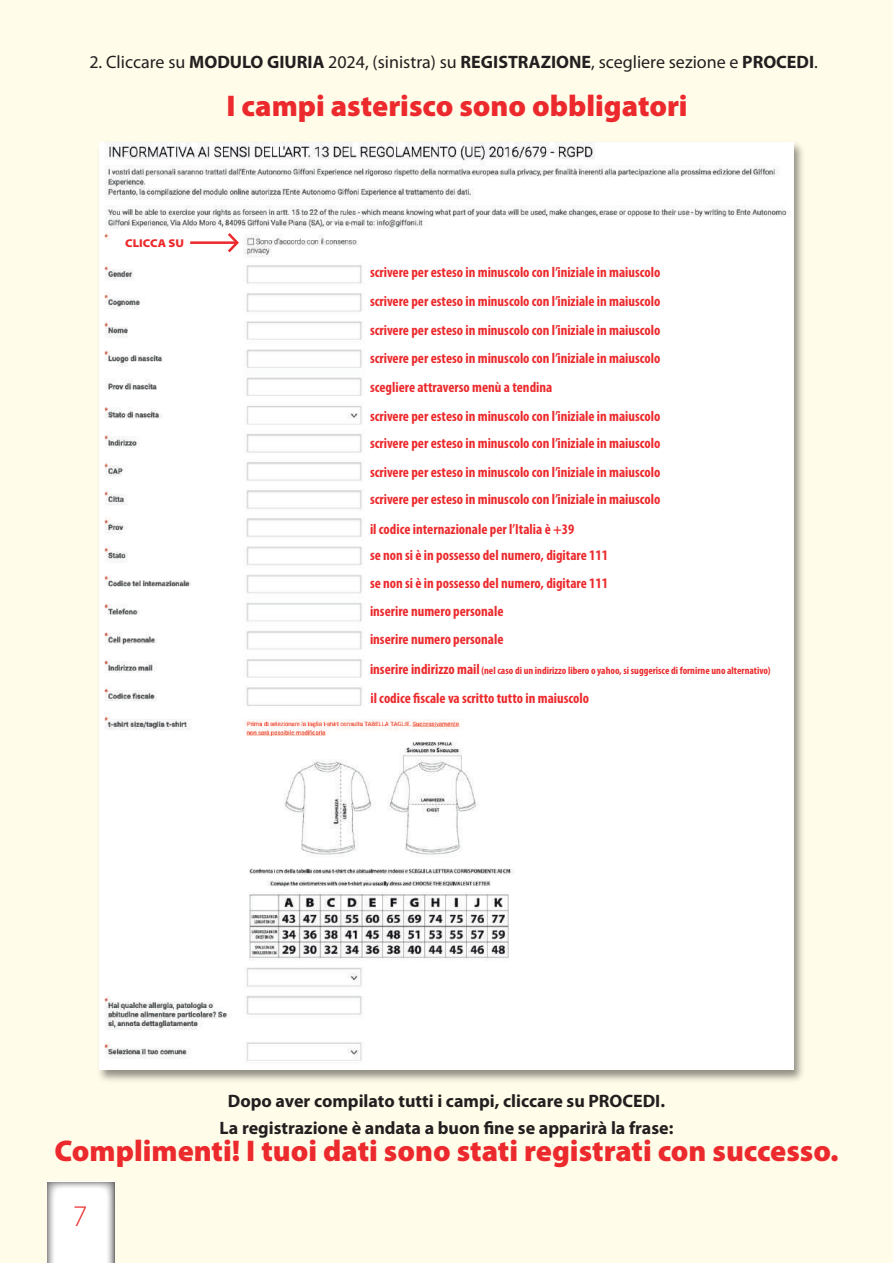
<style>
.page{position:relative;width:893px;height:1263px;background:#fffde9}
.page>*{position:absolute;margin:0;border:0;box-sizing:border-box;transform-origin:0 0}
.t1{font:900 30px "Myriad Pro";color:#ec2a2d}
.t2{font:300 30px "Myriad Pro";color:#ec2a2d}
.t3{font:700 18px "Myriad Pro";color:#231f20}
.t4{font:18px "Myriad Pro";color:#231f20}
.t5{font:700 condensed 14.55px/29px "Myriad Pro";color:#ec2a2d}
.t6{font:900 semi-expanded 11.4px "Myriad Pro";color:#ec2a2d}
.t7{font:700 condensed 10.5px "Myriad Pro";color:#ec2a2d}
.s1{font-weight:700}
.s2{font-size:14.55px}
</style>
<div class="page">
<img style="left:99px;top:142px;width:704px;height:939px">
<img style="left:100px;top:143px;width:693px;height:927px">
<hr style="left:190px;top:241px;width:47px;height:3px;background:#ec2a2d">
<svg style="left:225px;top:230px;width:16px;height:25px"></svg>
<svg style="left:47px;top:1182px;width:68px;height:81px;background:#eee"></svg>
<p class="t4" style="left:89px;top:52px;width:730px">2. Cliccare su <span class="s1">MODULO GIURIA</span> 2024, (sinistra) su <span class="s1">REGISTRAZIONE</span>, scegliere sezione e <span class="s1">PROCEDI</span>.</p>
<h1 class="t1" style="left:226px;top:89px;width:463px">I campi asterisco sono obbligatori</h1>
<p class="t6" style="left:125px;top:236px;width:60px">CLICCA SU</p>
<p class="t5" style="left:370px;top:258px;width:292px">scrivere per esteso in minuscolo con l’iniziale in maiuscolo</p>
<p class="t5" style="left:370px;top:287px;width:292px">scrivere per esteso in minuscolo con l’iniziale in maiuscolo</p>
<p class="t5" style="left:370px;top:316px;width:292px">scrivere per esteso in minuscolo con l’iniziale in maiuscolo</p>
<p class="t5" style="left:370px;top:343px;width:292px">scrivere per esteso in minuscolo con l’iniziale in maiuscolo</p>
<p class="t5" style="left:370px;top:372px;width:184px">scegliere attraverso menù a tendina</p>
<p class="t5" style="left:370px;top:401px;width:292px">scrivere per esteso in minuscolo con l’iniziale in maiuscolo</p>
<p class="t5" style="left:370px;top:429px;width:292px">scrivere per esteso in minuscolo con l’iniziale in maiuscolo scrivere per esteso in minuscolo con l’iniziale in maiuscolo</p>
<p class="t5" style="left:370px;top:485px;width:292px;line-height:29.5px">scrivere per esteso in minuscolo con l’iniziale in maiuscolo il codice internazionale per l’Italia è +39</p>
<p class="t5" style="left:370px;top:542px;width:239px;line-height:27.5px">se non si è in possesso del numero, digitare 111 se non si è in possesso del numero, digitare 111</p>
<p class="t5" style="left:370px;top:597px;width:135px">inserire numero personale</p>
<p class="t5" style="left:370px;top:625px;width:135px">inserire numero personale</p>
<p class="t7" style="left:370px;top:664px;width:402px"><span class="s2">inserire indirizzo mail</span> (nel caso di un indirizzo libero o yahoo, si suggerisce di fornirne uno alternativo)</p>
<p class="t5" style="left:370px;top:683px;width:220px">il codice fiscale va scritto tutto in maiuscolo</p>
<p class="t3" style="left:228px;top:1091px;width:439px">Dopo aver compilato tutti i campi, cliccare su PROCEDI.</p>
<p class="t3" style="left:220px;top:1117px;width:455px">La registrazione è andata a buon fine se apparirà la frase:</p>
<h1 class="t1" style="left:55px;top:1133px;width:785px">Complimenti! I tuoi dati sono stati registrati con successo.</h1>
<h1 class="t2" style="left:73px;top:1199px;width:16px">7</h1>
</div>
